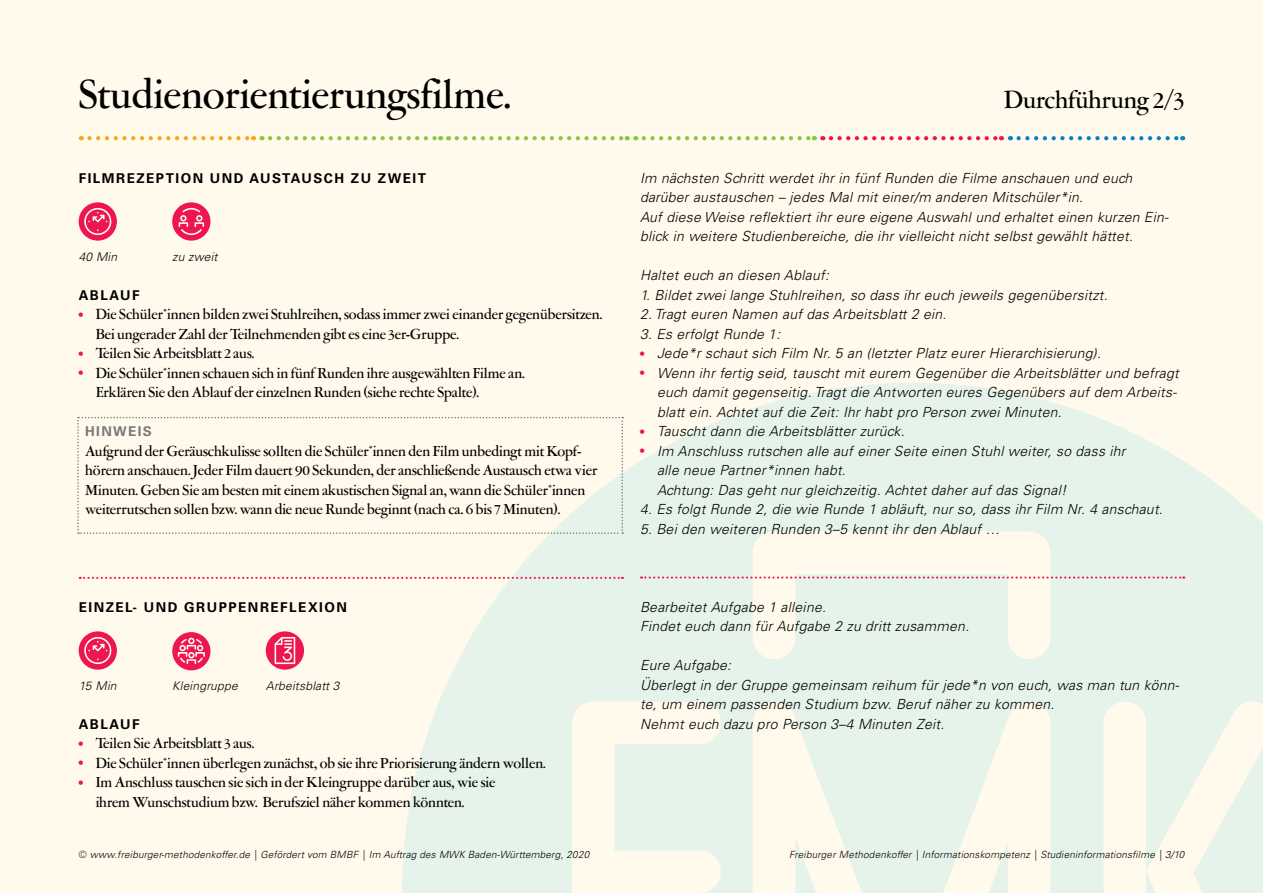
<style>
.page{position:relative;width:1263px;height:893px;background:#fffaeb}
.page>*{position:absolute;margin:0;border:0;box-sizing:border-box;transform-origin:0 0}
.t1{font:500 42px "Garamont Amst SH";color:#000}
.t2{font:500 25.5px "Garamont Amst SH";color:#000}
.t3{font:500 15px/19.5px "Garamont Amst SH";color:#000}
.t4{font:italic 300 13.95px/19.5px "Univers LT Pro 45";letter-spacing:.02em;color:#000}
.t5{font:700 13.5px "Univers LT Pro 65";letter-spacing:.11em;color:#000}
.t6{font:700 13.5px "Univers LT Pro 65";letter-spacing:.1em;color:#77787b}
.t7{font:italic 300 12px "Univers LT Pro 45";letter-spacing:.02em;color:#000}
.t8{font:italic 300 9.9px "Univers LT Pro 45";letter-spacing:.02em;color:#000}
.s1{font-family:"Univers LT Pro 65";font-weight:700;font-size:12px;color:#ed1651}
.s2{font-family:"Univers LT Pro 65";font-weight:700;font-style:normal;font-size:12px;color:#ed1651}
</style>
<div class="page">
<svg style="left:402px;top:383px;width:861px;height:510px;fill:#e6f3eb"></svg>
<svg style="left:89px;top:136px;width:165px;height:4px"></svg>
<svg style="left:270px;top:136px;width:171px;height:4px"></svg>
<svg style="left:457px;top:136px;width:171px;height:4px"></svg>
<svg style="left:644px;top:136px;width:171px;height:4px"></svg>
<svg style="left:831px;top:136px;width:171px;height:4px"></svg>
<svg style="left:1018px;top:136px;width:165px;height:4px"></svg>
<svg style="left:79px;top:631px;width:38px;height:39px"></svg>
<svg style="left:266px;top:631px;width:38px;height:39px"></svg>
<svg style="left:79px;top:202px;width:38px;height:39px"></svg>
<svg style="left:172px;top:202px;width:38px;height:39px"></svg>
<svg style="left:80px;top:577px;width:543px;height:2px"></svg>
<svg style="left:641px;top:576px;width:543px;height:3px;background:#eab9c2"></svg>
<svg style="left:77px;top:417px;width:546px;height:117px"></svg>
<svg style="left:172px;top:632px;width:38px;height:38px"></svg>
<h1 class="t1" style="left:79px;top:72px;width:434px">Studienorientierungsfilme.</h1>
<p class="t5" style="left:79px;top:169px;width:349px">FILMREZEPTION UND AUSTAUSCH ZU ZWEIT</p>
<p class="t7" style="left:79px;top:249px;width:40px">40 Min</p>
<p class="t7" style="left:172px;top:249px;width:47px">zu zweit</p>
<p class="t5" style="left:79px;top:286px;width:62px">ABLAUF</p>
<p class="t3" style="left:96px;top:305px;width:508px;text-indent:-17px"><span class="s1">•</span> Die Schüler*innen bilden zwei Stuhlreihen, sodass immer zwei einander gegenübersitzen.<br>Bei ungerader Zahl der Teilnehmenden gibt es eine 3er-Gruppe.</p>
<p class="t3" style="left:79px;top:344px;width:177px"><span class="s1">•</span> Teilen Sie Arbeitsblatt 2 aus.</p>
<p class="t3" style="left:96px;top:364px;width:430px;text-indent:-17px"><span class="s1">•</span> Die Schüler*innen schauen sich in fünf Runden ihre ausgewählten Filme an.<br>Erklären Sie den Ablauf der einzelnen Runden (siehe rechte Spalte).</p>
<p class="t6" style="left:85px;top:422px;width:68px">HINWEIS</p>
<p class="t3" style="left:85px;top:442px;width:514px">Aufgrund der Geräuschkulisse sollten die Schüler*innen den Film unbedingt mit Kopf&shy;hörern anschauen. Jeder Film dauert 90 Sekunden, der anschließende Austausch etwa vier Minuten. Geben Sie am besten mit einem akustischen Signal an, wann die Schüler*innen weiterrutschen sollen bzw. wann die neue Runde beginnt (nach ca. 6 bis 7 Minuten).</p>
<p class="t5" style="left:79px;top:598px;width:270px">EINZEL- UND GRUPPENREFLEXION</p>
<p class="t7" style="left:79px;top:678px;width:39px">15 Min</p>
<p class="t7" style="left:172px;top:678px;width:67px">Kleingruppe</p>
<p class="t7" style="left:266px;top:678px;width:75px">Arbeitsblatt 3</p>
<p class="t5" style="left:79px;top:715px;width:62px">ABLAUF</p>
<p class="t3" style="left:79px;top:734px;width:177px"><span class="s1">•</span> Teilen Sie Arbeitsblatt 3 aus.</p>
<p class="t3" style="left:79px;top:754px;width:469px"><span class="s1">•</span> Die Schüler*innen überlegen zunächst, ob sie ihre Priorisierung ändern wollen.</p>
<p class="t3" style="left:96px;top:773px;width:401px;text-indent:-17px"><span class="s1">•</span> Im Anschluss tauschen sie sich in der Kleingruppe darüber aus, wie sie ihrem Wunschstudium bzw. Berufsziel näher kommen könnten.</p>
<p class="t8" style="left:79px;top:848px;width:512px">© www.freiburger-methodenkoffer.de | Gefördert vom BMBF | Im Auftrag des MWK Baden-Württemberg, 2020</p>
<h2 class="t2" style="left:1004px;top:86px;width:182px">Durchführung 2/3</h2>
<p class="t4" style="left:640px;top:168px;width:530px">Im nächsten Schritt werdet ihr in fünf Runden die Filme anschauen und euch darüber austauschen – jedes Mal mit einer/m anderen Mitschüler*in.<br>Auf diese Weise reflektiert ihr eure eigene Auswahl und erhaltet einen kurzen Ein&shy;blick in weitere Studienbereiche, die ihr vielleicht nicht selbst gewählt hättet.</p>
<p class="t4" style="left:640px;top:266px;width:190px">Haltet euch an diesen Ablauf:</p>
<p class="t4" style="left:640px;top:285px;width:469px">1. Bildet zwei lange Stuhlreihen, so dass ihr euch jeweils gegenübersitzt.</p>
<p class="t4" style="left:640px;top:305px;width:308px">2. Tragt euren Namen auf das Arbeitsblatt 2 ein.</p>
<p class="t4" style="left:640px;top:324px;width:142px">3. Es erfolgt Runde 1:</p>
<p class="t4" style="left:640px;top:344px;width:462px"><span class="s2">•</span> Jede*r schaut sich Film Nr. 5 an (letzter Platz eurer Hierarchisierung).</p>
<p class="t4" style="left:657px;top:363px;width:523px;text-indent:-17px"><span class="s2">•</span> Wenn ihr fertig seid, tauscht mit eurem Gegenüber die Arbeitsblätter und befragt euch damit gegenseitig. Tragt die Antworten eures Gegenübers auf dem Arbeits&shy;blatt ein. Achtet auf die Zeit: Ihr habt pro Person zwei Minuten.</p>
<p class="t4" style="left:640px;top:422px;width:266px"><span class="s2">•</span> Tauscht dann die Arbeitsblätter zurück.</p>
<p class="t4" style="left:657px;top:441px;width:470px;text-indent:-17px"><span class="s2">•</span> Im Anschluss rutschen alle auf einer Seite einen Stuhl weiter, so dass ihr alle neue Partner*innen habt.<br>Achtung: Das geht nur gleichzeitig. Achtet daher auf das Signal!</p>
<p class="t4" style="left:640px;top:500px;width:524px">4. Es folgt Runde 2, die wie Runde 1 abläuft, nur so, dass ihr Film Nr. 4 anschaut.</p>
<p class="t4" style="left:640px;top:519px;width:361px">5. Bei den weiteren Runden 3–5 kennt ihr den Ablauf …</p>
<p class="t4" style="left:640px;top:597px;width:331px">Bearbeitet Aufgabe 1 alleine.<br>Findet euch dann für Aufgabe 2 zu dritt zusammen.</p>
<p class="t4" style="left:640px;top:656px;width:541px">Eure Aufgabe:<br>Überlegt in der Gruppe gemeinsam reihum für jede*n von euch, was man tun könn&shy;te, um einem passenden Studium bzw. Beruf näher zu kommen.<br>Nehmt euch dazu pro Person 3–4 Minuten Zeit.</p>
<p class="t8" style="left:789px;top:848px;width:396px">Freiburger Methodenkoffer | Informationskompetenz | Studieninformationsfilme | 3/10</p>
</div>
